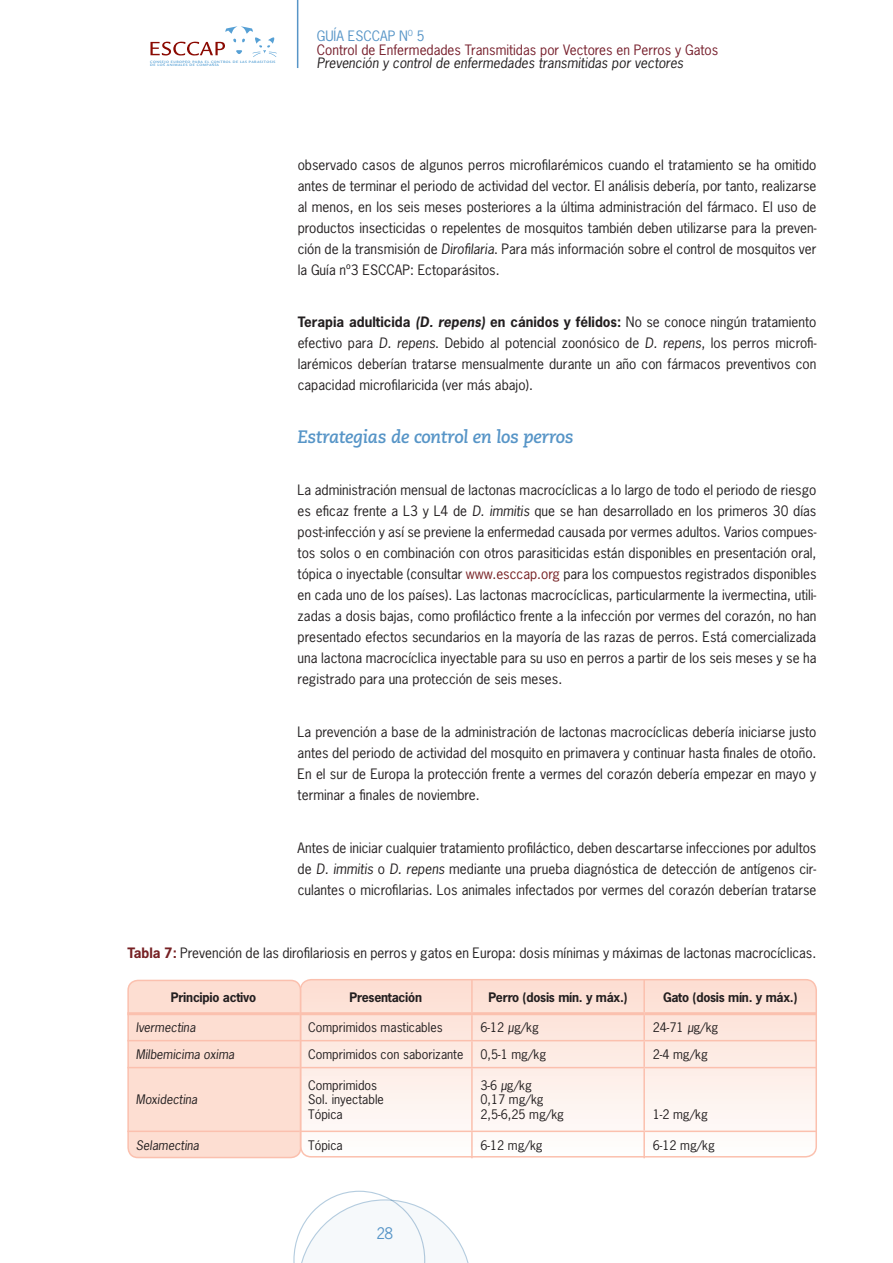
<style>
.page{position:relative;width:893px;height:1263px;background:#fff}
.page>*{position:absolute;margin:0;border:0;box-sizing:border-box;transform-origin:0 0}
.t1{font:italic 700 18px "Caecilia";letter-spacing:-.02em;color:#5795c7}
.t2{font:15px "News Gothic";color:#5795c7}
.t3{font:13.5px/21px "News Gothic";color:#231f20;text-align:justify}
.t4{font:13.5px/14.2px "News Gothic";color:#761e2b}
.t5{font:italic 13.5px "News Gothic";color:#231f20}
.t6{font:12.3px/14.9px "News Gothic";color:#231f20}
.t7{font:700 12.3px "News Gothic";letter-spacing:-.02em;color:#231f20}
.t8{font:italic 12.3px "News Gothic";color:#231f20}
.t9{font:700 3.6px/3.6px "Legacy Sans";letter-spacing:.13em;color:#56a0d5}
.s1{color:#5795c7}
.s2{font-style:italic}
.s3{font-weight:700}
.s4{font-weight:700;font-style:italic}
.s5{color:#762023}
.s6{font-weight:700;color:#762023}
</style>
<div class="page">
<hr style="left:297px;top:0;width:1px;height:68px;background:#5795c7">
<svg style="left:293px;top:1191px;width:176px;height:72px"></svg>
<svg style="left:150px;top:26px;width:127px;height:31px"></svg>
<svg style="left:301px;top:981px;width:515px;height:177px"></svg>
<div style="left:128px;top:980px;width:173px;height:177px;background:#fdded2;border-radius:10px"></div>
<div style="left:127px;top:980px;width:174px;height:178px;border:2px solid #fbc0ae;border-radius:10px"></div>
<div style="left:300px;top:979px;width:517px;height:178px;border:2px solid #fbc0ae;border-radius:11px"></div>
<hr style="left:471px;top:980px;width:2px;height:32px;background:#fbc0ae">
<hr style="left:643px;top:980px;width:2px;height:32px;background:#fbc0ae">
<hr style="left:471px;top:1015px;width:2px;height:25px;background:#fbc0ae">
<hr style="left:471px;top:1041px;width:2px;height:26px;background:#fbc0ae">
<hr style="left:471px;top:1068px;width:2px;height:62px;background:#fbc0ae">
<hr style="left:471px;top:1132px;width:2px;height:26px;background:#fbc0ae">
<hr style="left:643px;top:1015px;width:2px;height:25px;background:#fbc0ae">
<hr style="left:643px;top:1041px;width:2px;height:26px;background:#fbc0ae">
<hr style="left:643px;top:1068px;width:2px;height:62px;background:#fbc0ae">
<hr style="left:643px;top:1132px;width:2px;height:26px;background:#fbc0ae">
<hr style="left:127px;top:1040px;width:173px;height:1px;background:#fbc0ae">
<hr style="left:300px;top:1040px;width:172px;height:1px;background:#fbc0ae">
<hr style="left:472px;top:1040px;width:172px;height:1px;background:#fbc0ae">
<hr style="left:644px;top:1040px;width:172px;height:1px;background:#fbc0ae">
<hr style="left:127px;top:1067px;width:173px;height:1px;background:#fbc0ae">
<hr style="left:300px;top:1067px;width:172px;height:1px;background:#fbc0ae">
<hr style="left:472px;top:1067px;width:172px;height:1px;background:#fbc0ae">
<hr style="left:644px;top:1067px;width:172px;height:1px;background:#fbc0ae">
<hr style="left:127px;top:1130px;width:173px;height:2px;background:#fbc0ae">
<hr style="left:300px;top:1130px;width:172px;height:2px;background:#fbc0ae">
<hr style="left:472px;top:1130px;width:172px;height:2px;background:#fbc0ae">
<hr style="left:644px;top:1130px;width:172px;height:2px;background:#fbc0ae">
<hr style="left:127px;top:1012px;width:173px;height:3px;background:#fbc0ae">
<hr style="left:300px;top:1012px;width:172px;height:3px;background:#fbc0ae">
<hr style="left:472px;top:1012px;width:172px;height:3px;background:#fbc0ae">
<hr style="left:644px;top:1012px;width:172px;height:3px;background:#fbc0ae">
<p class="t9" style="left:150px;top:60px;width:127px">CONSEJO EUROPEO PARA EL CONTROL DE LAS PARASITOSIS<br>DE LOS ANIMALES DE COMPAÑÍA</p>
<p class="t4" style="left:317px;top:28px;width:403px"><span class="s1">GUÍa esCCap n</span><sup>o</sup> <span class="s1">5<br></span>Control de enfermedades transmitidas por Vectores en perros y Gatos</p>
<p class="t5" style="left:317px;top:55px;width:368px">Prevención y control de enfermedades transmitidas por vectores</p>
<p class="t3" style="left:298px;top:154px;width:520px">observado casos de algunos perros microfilarémicos cuando el tratamiento se ha omitido antes de terminar el periodo de actividad del vector. el análisis debería, por tanto, realizarse al menos, en los seis meses posteriores a la última administración del fármaco. el uso de productos insecticidas o repelentes de mosquitos también deben utilizarse para la preven&shy;ción de la transmisión de <span class="s2">Dirofilaria</span>. para más información sobre el control de mosquitos ver la Guía nº3 esCCap: ectoparásitos.</p>
<p class="t3" style="left:298px;top:312px;width:520px"><span class="s3">Terapia adulticida</span> <span class="s4">(D. repens)</span> <span class="s3">en cánidos y félidos:</span> no se conoce ningún tratamiento efectivo para <span class="s2">D. repens</span>. debido al potencial zoonósico de <span class="s2">D. repens</span>, los perros microfi&shy;larémicos deberían tratarse mensualmente durante un año con fármacos preventivos con capacidad microfilaricida (ver más abajo).</p>
<h1 class="t1" style="left:298px;top:426px;width:277px">Estrategias de control en los perros</h1>
<p class="t3" style="left:298px;top:480px;width:520px">la administración mensual de lactonas macrocíclicas a lo largo de todo el periodo de riesgo es eficaz frente a l3 y l4 de <span class="s2">D. immitis</span> que se han desarrollado en los primeros 30 días post-infección y así se previene la enfermedad causada por vermes adultos. Varios compues&shy;tos solos o en combinación con otros parasiticidas están disponibles en presentación oral, tópica o inyectable (consultar <span class="s5">www.esccap.org</span> para los compuestos registrados disponibles en cada uno de los países). las lactonas macrocíclicas, particularmente la ivermectina, utili&shy;zadas a dosis bajas, como profiláctico frente a la infección por vermes del corazón, no han presentado efectos secundarios en la mayoría de las razas de perros. está comercializada una lactona macrocíclica inyectable para su uso en perros a partir de los seis meses y se ha registrado para una protección de seis meses.</p>
<p class="t3" style="left:298px;top:721px;width:520px">la prevención a base de la administración de lactonas macrocíclicas debería iniciarse justo antes del periodo de actividad del mosquito en primavera y continuar hasta finales de otoño. en el sur de europa la protección frente a vermes del corazón debería empezar en mayo y terminar a finales de noviembre.</p>
<p class="t3" style="left:298px;top:837px;width:520px">antes de iniciar cualquier tratamiento profiláctico, deben descartarse infecciones por adultos de <span class="s2">D. immitis</span> o <span class="s2">D. repens</span> mediante una prueba diagnóstica de detección de antígenos cir&shy;culantes o microfilarias. los animales infectados por vermes del corazón deberían tratarse</p>
<p class="t3" style="left:127px;top:942px;width:690px"><span class="s6">Tabla 7:</span> prevención de las dirofilariosis en perros y gatos en europa: dosis mínimas y máximas de lactonas macrocíclicas.</p>
<p class="t7" style="left:171px;top:989px;width:87px">Principio activo</p>
<p class="t7" style="left:350px;top:989px;width:74px">Presentación</p>
<p class="t7" style="left:488px;top:989px;width:141px">Perro (dosis mín. y máx.)</p>
<p class="t7" style="left:663px;top:989px;width:136px">Gato (dosis mín. y máx.)</p>
<p class="t8" style="left:136px;top:1019px;width:61px">Ivermectina</p>
<p class="t6" style="left:308px;top:1020px;width:136px">Comprimidos masticables</p>
<p class="t6" style="left:480px;top:1020px;width:60px">6-12 <span class="s2">µ</span>g/kg</p>
<p class="t6" style="left:653px;top:1020px;width:67px">24-71 <span class="s2">µ</span>g/kg</p>
<p class="t8" style="left:136px;top:1046px;width:100px">Milbemicima oxima</p>
<p class="t6" style="left:308px;top:1047px;width:157px">Comprimidos con saborizante</p>
<p class="t6" style="left:480px;top:1047px;width:67px">0,5-1 mg/kg</p>
<p class="t6" style="left:653px;top:1047px;width:57px">2-4 mg/kg</p>
<p class="t8" style="left:136px;top:1092px;width:63px">Moxidectina</p>
<p class="t6" style="left:308px;top:1077px;width:77px">Comprimidos sol. inyectable tópica</p>
<p class="t6" style="left:480px;top:1077px;width:85px">3-6 <span class="s2">µ</span>g/kg<br>0,17 mg/kg<br>2,5-6,25 mg/kg</p>
<p class="t6" style="left:653px;top:1107px;width:57px">1-2 mg/kg</p>
<p class="t8" style="left:136px;top:1137px;width:65px">Selamectina</p>
<p class="t6" style="left:308px;top:1137px;width:36px">tópica</p>
<p class="t6" style="left:480px;top:1137px;width:64px">6-12 mg/kg</p>
<p class="t6" style="left:653px;top:1137px;width:64px">6-12 mg/kg</p>
<p class="t2" style="left:376px;top:1224px;width:18px">28</p>
</div>
